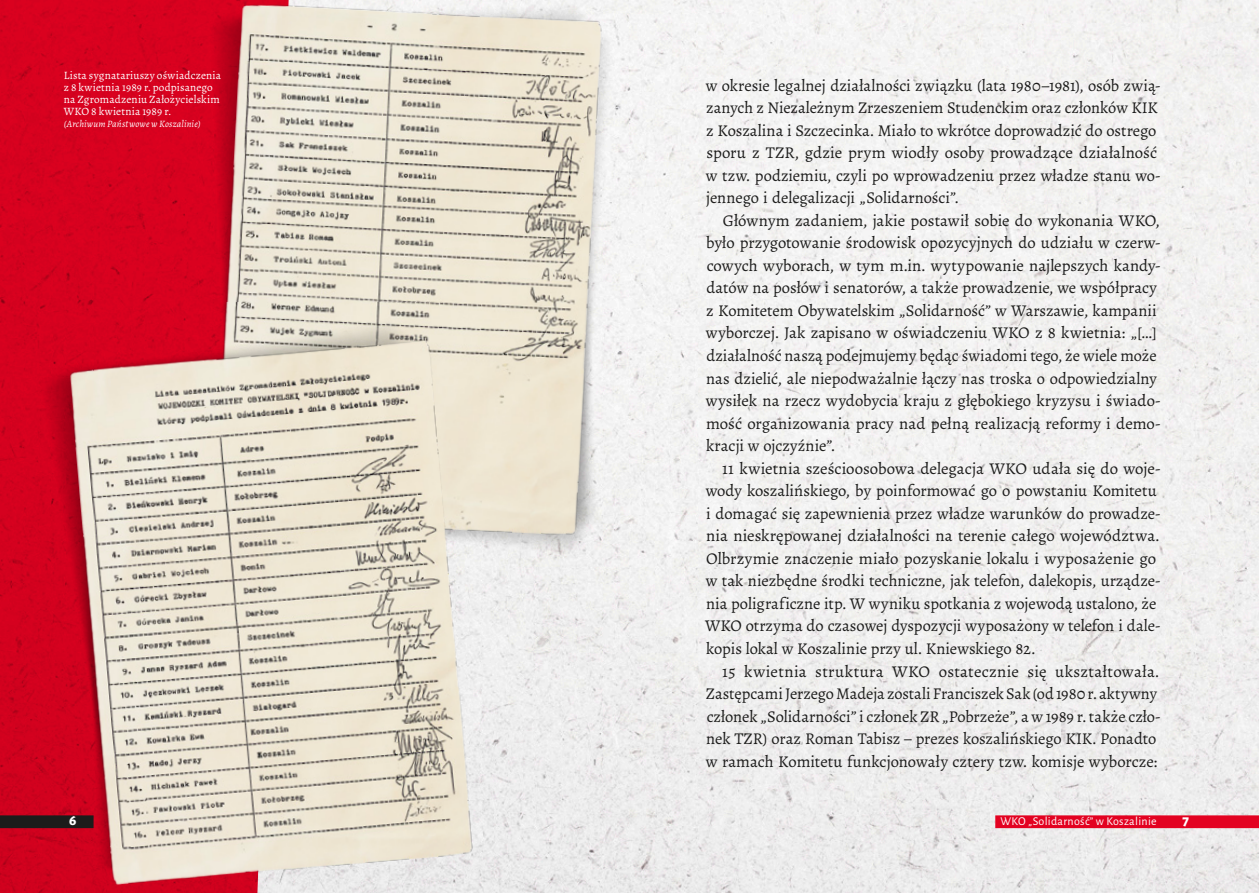
<style>
.page{position:relative;width:1259px;height:893px;background:#fff}
.page>*{position:absolute;margin:0;border:0;box-sizing:border-box;transform-origin:0 0}
.Akapit__15{font:16.5px/22.5px "Alegreya";color:#1c1c1b}
.Akapit__30{font:16.5px/22.5px "Alegreya";letter-spacing:-.005em;color:#1c1c1b}
.Akapit{font:16.5px/22.5px "Alegreya";color:#1c1c1b}
.t1{font:800 15px "Alegreya Sans";color:#fff}
.t2{font:12px "Alegreya Sans";letter-spacing:.025em;color:#fff}
.Podpisy{font:11.25px/12px "Alegreya";letter-spacing:.01em;color:#fff}
.Źródło_ikonograficzn{font:italic 9.75px "Alegreya";letter-spacing:.015em;color:#fff}
</style>
<div class="page">
<img style="left:493px;top:0;width:766px;height:893px">
<svg style="left:0;top:0;width:180px;height:893px;fill:#d6011f"></svg>
<img style="left:180px;top:0;width:444px;height:581px">
<img style="left:213px;top:0;width:393px;height:538px">
<img style="left:23px;top:302px;width:470px;height:591px">
<img style="left:65px;top:307px;width:412px;height:579px">
<div style="left:0;top:815px;width:94px;height:13px;background:#1c1c1b"></div>
<div style="left:995px;top:815px;width:264px;height:13px;background:#e30221"></div>
<p class="Podpisy" style="left:64px;top:70px;width:159px">Lista sygnatariuszy oświadczenia z 8 kwietnia 1989 r. podpisanego na Zgromadzeniu Założycielskim<br>WKO 8 kwietnia 1989 r.</p>
<p class="Źródło_ikonograficzn" style="left:64px;top:118px;width:138px">(Archiwum Państwowe w Koszalinie)</p>
<p class="Akapit__30" style="left:706px;top:74px;width:456px">w okresie legalnej działalności związku (lata 1980–1981), osób zwią&shy;zanych z Niezależnym Zrzeszeniem Studenckim oraz członków KIK z Koszalina i Szczecinka. Miało to wkrótce doprowadzić do ostrego sporu z TZR, gdzie prym wiodły osoby prowadzące działalność w tzw. podziemiu, czyli po wprowadzeniu przez władze stanu wo&shy;jennego i delegalizacji „Solidarności”.</p>
<p class="Akapit__15" style="left:706px;top:209px;width:456px;text-indent:17px">Głównym zadaniem, jakie postawił sobie do wykonania WKO, było przygotowanie środowisk opozycyjnych do udziału w czerw&shy;cowych wyborach, w tym m.in. wytypowanie najlepszych kandy&shy;datów na posłów i senatorów, a także prowadzenie, we współpracy z Komitetem Obywatelskim „Solidarność” w Warszawie, kampanii wyborczej. Jak zapisano w oświadczeniu WKO z 8 kwietnia: „[…] działalność naszą podejmujemy będąc świadomi tego, że wiele może nas dzielić, ale niepodważalnie łączy nas troska o odpowiedzialny wysiłek na rzecz wydobycia kraju z głębokiego kryzysu i świado&shy;mość organizowania pracy nad pełną realizacją reformy i demo&shy;kracji w ojczyźnie”.</p>
<p class="Akapit__15" style="left:705px;top:457px;width:457px;text-indent:17px">11 kwietnia sześcioosobowa delegacja WKO udała się do woje&shy;wody koszalińskiego, by poinformować go o powstaniu Komitetu i domagać się zapewnienia przez władze warunków do prowadze&shy;nia nieskrępowanej działalności na terenie całego województwa.<br>Olbrzymie znaczenie miało pozyskanie lokalu i wyposażenie go w tak niezbędne środki techniczne, jak telefon, dalekopis, urządze&shy;nia poligraficzne itp. W wyniku spotkania z wojewodą ustalono, że WKO otrzyma do czasowej dyspozycji wyposażony w telefon i dale&shy;kopis lokal w Koszalinie przy ul. Kniewskiego 82.</p>
<p class="Akapit" style="left:706px;top:660px;width:456px;text-indent:16px">15 kwietnia struktura WKO ostatecznie się ukształtowała.<br>Zastępcami Jerzego Madeja zostali Franciszek Sak (od 1980 r. aktywny członek „Solidarności” i członek ZR „Pobrzeże”, a w 1989 r. także czło&shy;nek TZR) oraz Roman Tabisz – prezes koszalińskiego KIK. Ponadto w ramach Komitetu funkcjonowały cztery tzw. komisje wyborcze:</p>
<p class="t1" style="left:69px;top:809px;width:9px">6</p>
<p class="t2" style="left:1000px;top:813px;width:158px">WKO „Solidarność” w Koszalinie</p>
<p class="t1" style="left:1182px;top:809px;width:8px">7</p>
</div>
